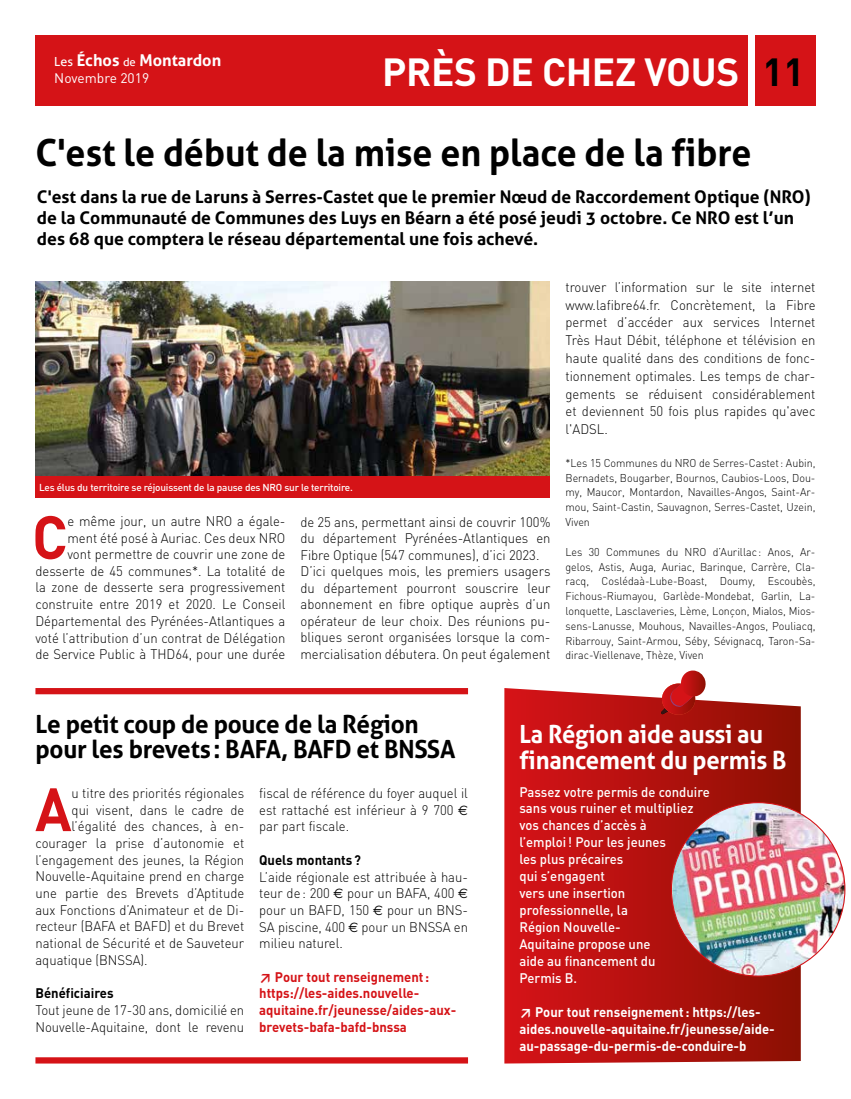
<style>
.page{position:relative;width:851px;height:1099px;background:#fff}
.page>*{position:absolute;margin:0;border:0;box-sizing:border-box;transform-origin:0 0}
.t1{font:700 60.12px "DIN";color:#d51317;scale:.95 1}
.t2{font:700 38.75px "DIN";letter-spacing:-.01em;color:#fff}
.t3{font:700 37.5px "Aller";color:#000;scale:.95 1}
.t4{font:700 25px/25px "Aller";letter-spacing:-.01em;color:#000}
.t5{font:700 25px/25.5px "Aller";letter-spacing:-.01em;color:#fff;scale:.95 1}
.t6{font:700 17.5px/21px "Aller";color:#000}
.t7{font:700 16.25px "Aller";color:#fff}
.t8{font:300 13.75px/16.6px "DIN";color:#000;text-align:justify;scale:.95 1}
.t9{font:500 13.75px/17px "DIN";color:#fff;scale:.95 1}
.t10{font:700 13.75px/17px "DIN";color:#fff;scale:.95 1}
.t11{font:700 13.75px/16.6px "DIN";color:#d51317;scale:.95 1}
.t12{font:700 13.75px "DIN";color:#000;scale:.95 1}
.t13{font:13.75px "DIN";color:#fff}
.t14{font:300 11.25px/14.8px "DIN";color:#000;text-align:justify;scale:.95 1}
.t15{font:500 10px "DIN";letter-spacing:-.02em;color:#fff}
.s1{font-weight:400;font-size:12.5px}
.s2{font-weight:400;font-size:11.25px}
.s3{color:#000}
.s4{font-family:"Euro Sans";font-weight:400}
.s5{font-size:13.12px}
</style>
<div class="page">
<div style="left:35px;top:35px;width:713px;height:71px;background:#d51317"></div>
<div style="left:755px;top:35px;width:60px;height:71px;background:#d51317"></div>
<div style="left:35px;top:688px;width:433px;height:6px;background:#d51317"></div>
<div style="left:35px;top:1057px;width:433px;height:6px;background:#d51317"></div>
<svg style="left:504px;top:688px;width:296px;height:375px;background:#b91816"></svg>
<img style="left:35px;top:281px;width:514px;height:195px">
<img style="left:671px;top:802px;width:173px;height:174px;border-radius:87px">
<svg style="left:661px;top:670px;width:46px;height:44px"></svg>
<div style="left:35px;top:476px;width:514px;height:21px;background:#d51317"></div>
<p class="t7" style="left:54px;top:50px;width:168px"><span class="s1">Les</span> Échos <span class="s2">de</span> Montardon</p>
<p class="t13" style="left:54px;top:69px;width:96px">Novembre 2019</p>
<h2 class="t2" style="left:382px;top:47px;width:423px">PRÈS DE CHEZ VOUS <span class="s3">11</span></h2>
<h3 class="t3" style="left:35px;top:129px;width:755px">C'est le début de la mise en place de la fibre</h3>
<p class="t6" style="left:37px;top:186px;width:775px">C'est dans la rue de Laruns à Serres-Castet que le premier Nœud de Raccordement Optique (NRO) de la Communauté de Communes des Luys en Béarn a été posé jeudi 3 octobre. Ce NRO est l’un des 68 que comptera le réseau départemental une fois achevé.</p>
<p class="t15" style="left:39px;top:480px;width:315px">Les élus du territoire se réjouissent de la pause des NRO sur le territoire.</p>
<h1 class="t1" style="left:32px;top:498px;width:39px">C</h1>
<p class="t8" style="left:35px;top:512px;width:264px;text-align:right">e même jour, un autre NRO a égale&shy;ment été posé à Auriac. Ces deux NRO<br>vont permettre de couvrir une zone de desserte de 45 communes*. La totalité de la zone de desserte sera progressivement construite entre 2019 et 2020. Le Conseil Départemental des Pyrénées-Atlantiques a voté l’attribution d’un contrat de Délégation de Service Public à THD64, pour une durée</p>
<p class="t8" style="left:300px;top:513px;width:264px;text-align:left">de 25 ans, permettant ainsi de couvrir 100% du département Pyrénées-Atlantiques en Fibre Optique (547 communes), d’ici 2023.<br>D’ici quelques mois, les premiers usagers du département pourront souscrire leur abonnement en fibre optique auprès d’un opérateur de leur choix. Des réunions pu&shy;bliques seront organisées lorsque la com&shy;mercialisation débutera. On peut également</p>
<p class="t8" style="left:565px;top:278px;width:264px;line-height:17.8px">trouver l’information sur le site internet www.lafibre64.fr. Concrètement, la Fibre permet d’accéder aux services Internet Très Haut Débit, téléphone et télévision en haute qualité dans des conditions de fonc&shy;tionnement optimales. Les temps de char&shy;gements se réduisent considérablement et deviennent 50 fois plus rapides qu'avec l'ADSL.</p>
<p class="t14" style="left:565px;top:455px;width:264px">*Les 15 Communes du NRO de Serres-Castet: Aubin, Bernadets, Bougarber, Bournos, Caubios-Loos, Dou&shy;my, Maucor, Montardon, Navailles-Angos, Saint-Ar&shy;mou, Saint-Castin, Sauvagnon, Serres-Castet, Uzein, Viven</p>
<p class="t14" style="left:565px;top:544px;width:264px">Les 30 Communes du NRO d’Aurillac : Anos, Ar&shy;gelos, Astis, Auga, Auriac, Barinque, Carrère, Cla&shy;racq, Coslédaà-Lube-Boast, Doumy, Escoubès, Fichous-Riumayou, Garlède-Mondebat, Garlin, La&shy;lonquette, Lasclaveries, Lème, Lonçon, Mialos, Mios&shy;sens-Lanusse, Mouhous, Navailles-Angos, Pouliacq, Ribarrouy, Saint-Armou, Séby, Sévignacq, Taron-Sa&shy;dirac-Viellenave, Thèze, Viven</p>
<h3 class="t4" style="left:35px;top:711px;width:421px">Le petit coup de pouce de la Région pour les brevets: BAFA, BAFD et BNSSA</h3>
<h1 class="t1" style="left:35px;top:770px;width:40px">A</h1>
<p class="t8" style="left:72px;top:784px;width:183px">u titre des priorités régionales</p>
<p class="t8" style="left:72px;top:801px;width:183px">qui visent, dans le cadre de</p>
<p class="t8" style="left:72px;top:817px;width:183px">l’égalité des chances, à en-</p>
<p class="t8" style="left:35px;top:834px;width:221px">courager la prise d’autonomie et</p>
<p class="t8" style="left:35px;top:851px;width:221px">l’engagement des jeunes, la Région</p>
<p class="t8" style="left:35px;top:867px;width:221px">Nouvelle-Aquitaine prend en charge</p>
<p class="t8" style="left:35px;top:884px;width:221px">une partie des Brevets d’Aptitude</p>
<p class="t8" style="left:35px;top:901px;width:221px">aux Fonctions d’Animateur et de Di-</p>
<p class="t8" style="left:35px;top:918px;width:221px">recteur (BAFA et BAFD) et du Brevet</p>
<p class="t8" style="left:35px;top:934px;width:221px">national de Sécurité et de Sauveteur</p>
<p class="t8" style="left:35px;top:951px;width:120px">aquatique (BNSSA).</p>
<p class="t12" style="left:35px;top:984px;width:84px">Bénéficiaires</p>
<p class="t8" style="left:35px;top:1001px;width:221px">Tout jeune de 17-30 ans, domicilié en<br>Nouvelle-Aquitaine, dont le revenu</p>
<p class="t8" style="left:259px;top:784px;width:221px">fiscal de référence du foyer auquel il est rattaché est inférieur à 9 700 <span class="s4">€ </span>par part fiscale.</p>
<p class="t12" style="left:259px;top:850px;width:108px">Quels montants?</p>
<p class="t8" style="left:259px;top:868px;width:221px">L’aide régionale est attribuée à hau&shy;teur de: 200 <span class="s4">€</span> pour un BAFA, 400 <span class="s4">€ </span>pour un BAFD, 150 <span class="s4">€</span> pour un BNS-SA piscine, 400 <span class="s4">€</span> pour un BNSSA en milieu naturel.</p>
<p class="t11" style="left:259px;top:967px;width:209px"><span class="s5">≥</span> Pour tout renseignement: https://les-aides.nouvelle&shy;aquitaine.fr/jeunesse/aides-aux&shy;brevets-bafa-bafd-bnssa</p>
<h3 class="t5" style="left:519px;top:721px;width:282px">La Région aide aussi au financement du permis B</h3>
<p class="t9" style="left:519px;top:782px;width:202px">Passez votre permis de conduire sans vous ruiner et multipliez vos chances d’accès à<br>l’emploi! Pour les jeunes<br>les plus précaires<br>qui s’engagent<br>vers une insertion professionnelle, la<br>Région Nouvelle-<br>Aquitaine propose une<br>aide au financement du<br>Permis B.</p>
<p class="t10" style="left:519px;top:1003px;width:270px"><span class="s5">≥</span> Pour tout renseignement: https://les&shy;aides.nouvelle-aquitaine.fr/jeunesse/aide&shy;au-passage-du-permis-de-conduire-b</p>
</div>
